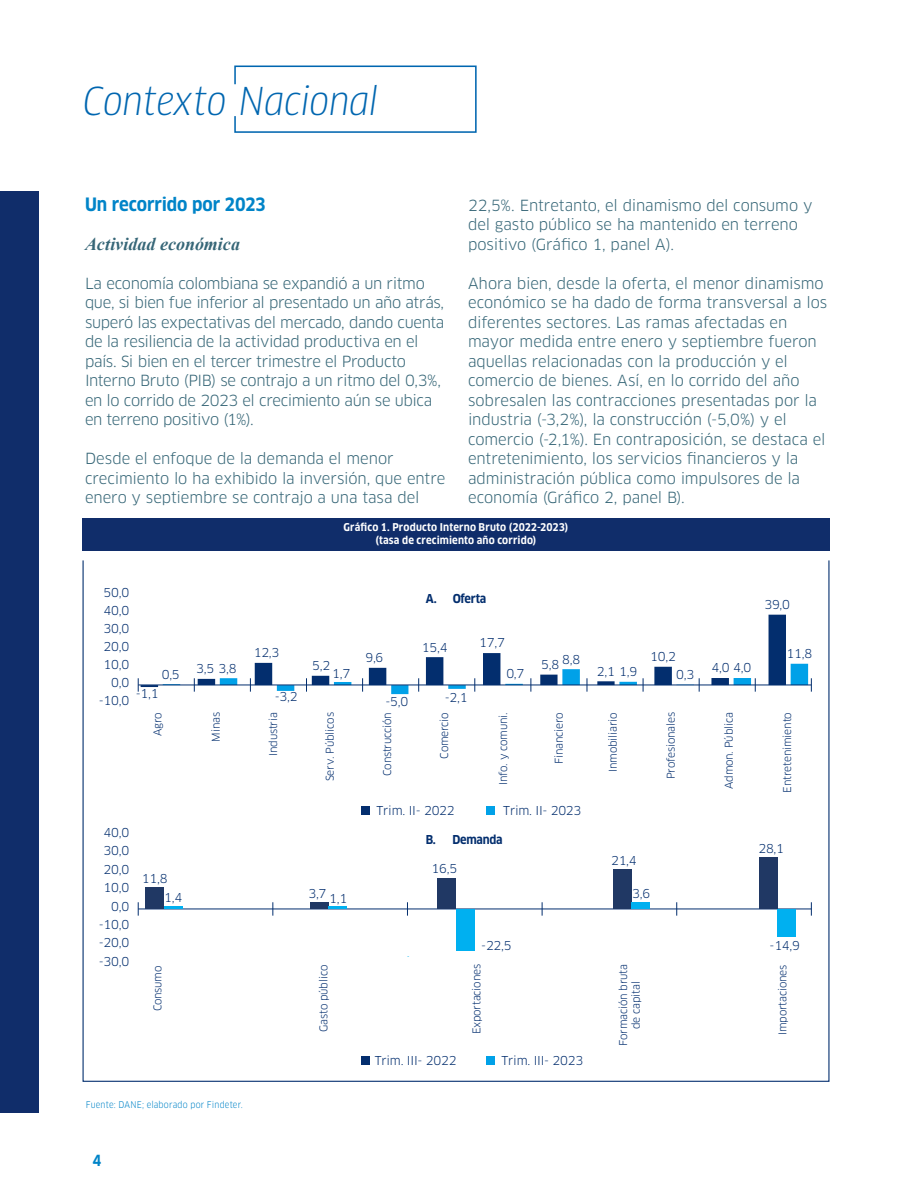
<style>
.page{position:relative;width:918px;height:1188px;background:#fff}
.page>*{position:absolute;margin:0;border:0;box-sizing:border-box;transform-origin:0 0}
.t1{font:italic 37.5px "Clan Pro Narr";color:#0066b0}
.t2{font:700 18px "Clan Pro Narr";letter-spacing:-.005em;color:#0084c8}
.t3{font:italic 700 18px "Times New Roman";color:#366677}
.t4{font:15px/19.5px "Clan Pro";letter-spacing:-.01em;color:#366677}
.t5{font:700 15px "Clan Pro Narr";color:#0084c8}
.t6{font:12px/19px "Clan Pro";letter-spacing:-.02em;color:#032e6e}
.t7{font:700 12px "Clan Pro Narr";letter-spacing:-.02em;color:#032e6e}
.t8{font:10.5px/12.6px "Clan Pro";letter-spacing:-.02em;color:#032e6e;text-align:center}
.t9{font:700 10.5px/12.6px "Clan Pro Narr";letter-spacing:.015em;color:#fff;text-align:center}
.t10{font:9px "Clan Pro Narr";letter-spacing:.015em;color:#0084c8}
.t11{font:700 5.55px "Calibri";color:#00b0f0}
</style>
<div class="page">
<div style="left:0;top:191px;width:38px;height:922px;background:#102d6a"></div>
<svg style="left:141px;top:615px;width:645px;height:72px"></svg>
<div style="left:361px;top:806px;width:9px;height:9px;background:#032e6e"></div>
<div style="left:486px;top:806px;width:9px;height:9px;background:#00a1e8"></div>
<div style="left:361px;top:1056px;width:9px;height:9px;background:#032e6e"></div>
<div style="left:486px;top:1056px;width:9px;height:9px;background:#00a1e8"></div>
<svg style="left:163px;top:664px;width:649px;height:30px"></svg>
<svg style="left:138px;top:678px;width:1px;height:14px"></svg>
<hr style="left:138px;top:685px;width:673px;height:1px;background:#032e6e">
<svg style="left:273px;top:902px;width:1px;height:14px"></svg>
<svg style="left:407px;top:902px;width:1px;height:14px"></svg>
<svg style="left:542px;top:902px;width:1px;height:14px"></svg>
<svg style="left:676px;top:902px;width:1px;height:14px"></svg>
<svg style="left:811px;top:902px;width:1px;height:14px"></svg>
<svg style="left:138px;top:902px;width:1px;height:14px"></svg>
<hr style="left:138px;top:909px;width:673px;height:1px;background:#032e6e">
<div style="left:310px;top:902px;width:18px;height:7px;background:#203864"></div>
<svg style="left:328px;top:907px;width:19px;height:2px"></svg>
<div style="left:438px;top:879px;width:18px;height:30px;background:#203864"></div>
<div style="left:456px;top:909px;width:18px;height:41px;background:#00b0f0"></div>
<div style="left:759px;top:857px;width:18px;height:52px;background:#203864"></div>
<div style="left:777px;top:909px;width:19px;height:27px;background:#00b0f0"></div>
<div style="left:613px;top:870px;width:18px;height:39px;background:#203864"></div>
<div style="left:631px;top:902px;width:19px;height:7px;background:#00b0f0"></div>
<div style="left:146px;top:887px;width:18px;height:22px;background:#203864"></div>
<hr style="left:164px;top:906px;width:18px;height:3px;background:#00b0f0">
<div style="left:82px;top:519px;width:748px;height:19px;background:#102d6a"></div>
<div style="left:82px;top:531px;width:748px;height:19px;background:#102d6a"></div>
<svg style="left:234px;top:65px;width:243px;height:68px"></svg>
<h1 class="t1" style="left:83px;top:79px;width:296px">Contexto Nacional</h1>
<p class="t2" style="left:85px;top:194px;width:182px">Un recorrido por 2023</p>
<p class="t3" style="left:85px;top:231px;width:157px">Actividad económica</p>
<p class="t4" style="left:85px;top:274px;width:361px">La economía colombiana se expandió a un ritmo que, si bien fue inferior al presentado un año atrás, superó las expectativas del mercado, dando cuenta de la resiliencia de la actividad productiva en el país. Si bien en el tercer trimestre el Producto Interno Bruto (PIB) se contrajo a un ritmo del 0,3%, en lo corrido de 2023 el crecimiento aún se ubica en terreno positivo (1%).</p>
<p class="t4" style="left:85px;top:449px;width:362px">Desde el enfoque de la demanda el menor crecimiento lo ha exhibido la inversión, que entre enero y septiembre se contrajo a una tasa del</p>
<p class="t4" style="left:468px;top:196px;width:346px">22,5%. Entretanto, el dinamismo del consumo y del gasto público se ha mantenido en terreno positivo (Gráfico 1, panel A).</p>
<p class="t4" style="left:468px;top:274px;width:361px">Ahora bien, desde la oferta, el menor dinamismo económico se ha dado de forma transversal a los diferentes sectores. Las ramas afectadas en mayor medida entre enero y septiembre fueron aquellas relacionadas con la producción y el comercio de bienes. Así, en lo corrido del año sobresalen las contracciones presentadas por la industria (-3,2%), la construcción (-5,0%) y el comercio (-2,1%). En contraposición, se destaca el entretenimiento, los servicios financieros y la administración pública como impulsores de la economía (Gráfico 2, panel B).</p>
<p class="t9" style="left:344px;top:521px;width:226px">Gráfico 1. Producto Interno Bruto (2022-2023) (tasa de crecimiento año corrido)</p>
<p class="t6" style="left:104px;top:583px;width:27px">50,0</p>
<p class="t6" style="left:104px;top:601px;width:27px">40,0</p>
<p class="t6" style="left:104px;top:619px;width:27px">30,0</p>
<p class="t6" style="left:104px;top:637px;width:27px">20,0</p>
<p class="t6" style="left:104px;top:655px;width:27px">10,0</p>
<p class="t6" style="left:111px;top:673px;width:20px">0,0</p>
<p class="t6" style="left:99px;top:691px;width:32px">-10,0</p>
<p class="t6" style="left:104px;top:823px;width:27px">40,0</p>
<p class="t6" style="left:104px;top:841px;width:27px">30,0</p>
<p class="t6" style="left:104px;top:860px;width:27px">20,0</p>
<p class="t6" style="left:104px;top:878px;width:27px">10,0</p>
<p class="t6" style="left:111px;top:897px;width:20px">0,0</p>
<p class="t6" style="left:99px;top:915px;width:32px">-10,0</p>
<p class="t6" style="left:99px;top:933px;width:32px">-20,0</p>
<p class="t6" style="left:99px;top:952px;width:32px">-30,0</p>
<p class="t6" style="left:162px;top:665px;width:20px">0,5</p>
<p class="t6" style="left:136px;top:684px;width:24px">-1,1</p>
<p class="t6" style="left:196px;top:659px;width:42px">3,5 3,8</p>
<p class="t6" style="left:254px;top:643px;width:27px">12,3</p>
<p class="t6" style="left:275px;top:688px;width:24px">-3,2</p>
<p class="t6" style="left:312px;top:656px;width:20px">5,2</p>
<p class="t6" style="left:332px;top:664px;width:20px">1,7</p>
<p class="t6" style="left:365px;top:648px;width:20px">9,6</p>
<p class="t7" style="left:426px;top:592px;width:62px">A. Oferta</p>
<p class="t6" style="left:422px;top:638px;width:27px">15,4</p>
<p class="t6" style="left:479px;top:634px;width:27px">17,7</p>
<p class="t6" style="left:506px;top:664px;width:20px">0,7</p>
<p class="t6" style="left:385px;top:692px;width:24px">-5,0</p>
<p class="t6" style="left:445px;top:689px;width:24px">-2,1</p>
<p class="t6" style="left:562px;top:650px;width:20px">8,8</p>
<p class="t6" style="left:541px;top:655px;width:20px">5,8</p>
<p class="t6" style="left:597px;top:662px;width:42px">2,1 1,9</p>
<p class="t6" style="left:650px;top:647px;width:27px">10,2</p>
<p class="t6" style="left:676px;top:665px;width:20px">0,3</p>
<p class="t6" style="left:764px;top:595px;width:27px">39,0</p>
<p class="t6" style="left:711px;top:658px;width:41px">4,0 4,0</p>
<p class="t6" style="left:787px;top:644px;width:27px">11,8</p>
<p class="t8" style="left:151px;top:736px;width:25px;rotate:-90deg">Agro</p>
<p class="t8" style="left:210px;top:742px;width:31px;rotate:-90deg">Minas</p>
<p class="t8" style="left:267px;top:756px;width:46px;rotate:-90deg">Industria</p>
<p class="t8" style="left:324px;top:781px;width:71px;rotate:-90deg">Serv. Públicos</p>
<p class="t8" style="left:381px;top:776px;width:65px;rotate:-90deg">Construcción</p>
<p class="t8" style="left:438px;top:759px;width:48px;rotate:-90deg">Comercio</p>
<p class="t8" style="left:497px;top:785px;width:75px;rotate:-90deg">Info. y comuni.</p>
<p class="t8" style="left:553px;top:764px;width:54px;rotate:-90deg">Financiero</p>
<p class="t8" style="left:607px;top:772px;width:61px;rotate:-90deg">Inmobiliario</p>
<p class="t8" style="left:665px;top:779px;width:69px;rotate:-90deg">Profesionales</p>
<p class="t8" style="left:723px;top:789px;width:78px;rotate:-90deg">Admon. Pública</p>
<p class="t8" style="left:781px;top:793px;width:82px;rotate:-90deg">Entretenimiento</p>
<p class="t6" style="left:377px;top:801px;width:80px">Trim. II- 2022</p>
<p class="t6" style="left:503px;top:801px;width:80px">Trim. II- 2023</p>
<p class="t6" style="left:164px;top:869px;width:20px;text-indent:-22px">11,8<br>1,4</p>
<p class="t7" style="left:426px;top:832px;width:78px">B. Demanda</p>
<p class="t6" style="left:432px;top:859px;width:27px">16,5</p>
<p class="t6" style="left:611px;top:851px;width:27px">21,4</p>
<p class="t6" style="left:308px;top:884px;width:20px">3,7</p>
<p class="t6" style="left:632px;top:884px;width:20px">3,6</p>
<p class="t6" style="left:329px;top:889px;width:20px">1,1</p>
<p class="t6" style="left:758px;top:839px;width:27px">28,1</p>
<p class="t11" style="left:407px;top:953px;width:3px">-</p>
<p class="t6" style="left:481px;top:936px;width:32px">-22,5</p>
<p class="t6" style="left:770px;top:936px;width:32px">-14,9</p>
<p class="t8" style="left:470px;top:1034px;width:72px;rotate:-90deg">Exportaciones</p>
<p class="t8" style="left:776px;top:1035px;width:72px;rotate:-90deg">Importaciones</p>
<p class="t8" style="left:151px;top:1011px;width:47px;rotate:-90deg">Consumo</p>
<p class="t8" style="left:317px;top:1032px;width:69px;rotate:-90deg">Gasto público</p>
<p class="t8" style="left:617px;top:1046px;width:84px;rotate:-90deg">Formación bruta de capital</p>
<p class="t6" style="left:375px;top:1051px;width:83px">Trim. III- 2022</p>
<p class="t6" style="left:502px;top:1051px;width:83px">Trim. III- 2023</p>
<p class="t10" style="left:86px;top:1099px;width:158px">Fuente: DANE; elaborado por Findeter.</p>
<p class="t5" style="left:93px;top:1152px;width:10px">4</p>
</div>
